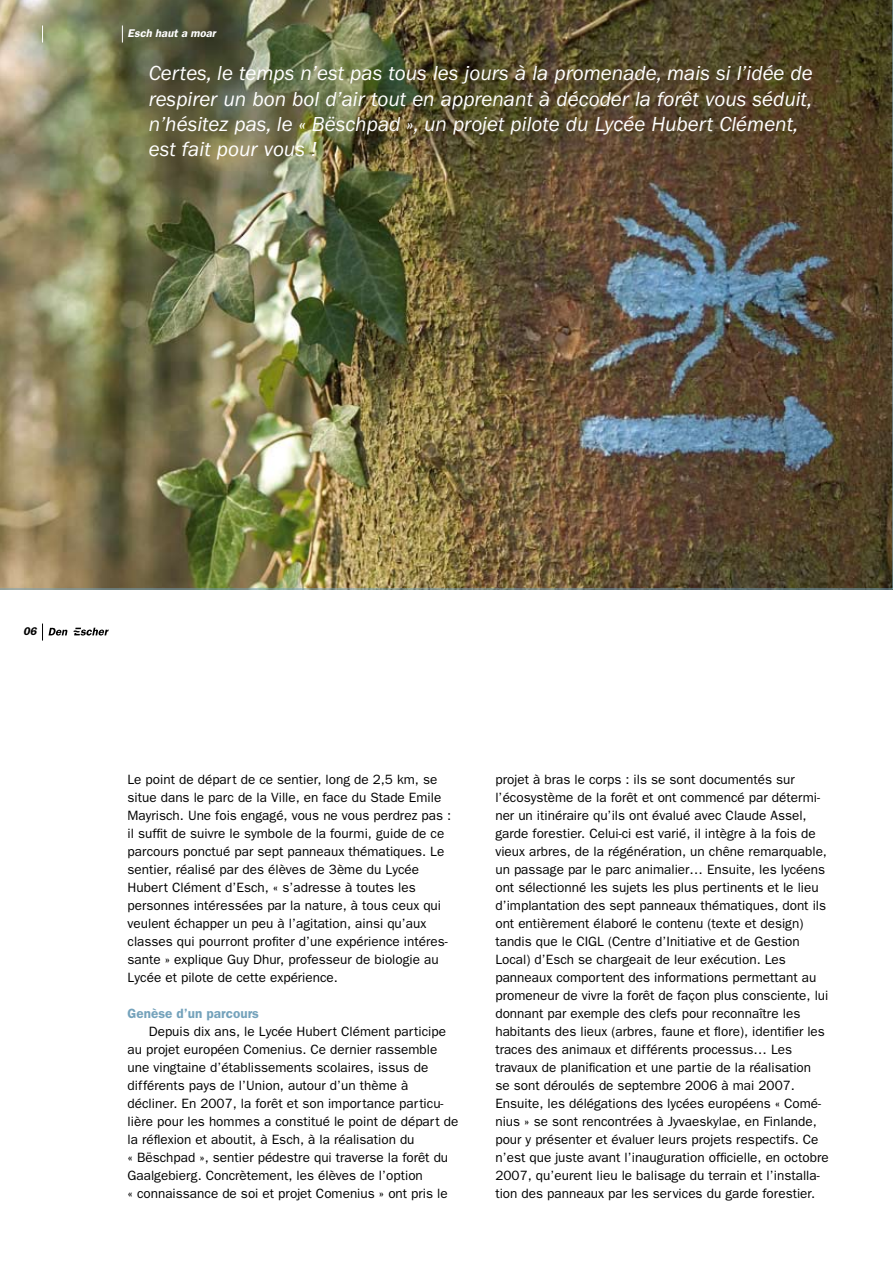
<style>
.page{position:relative;width:893px;height:1263px;background:#fff}
.page>*{position:absolute;margin:0;border:0;box-sizing:border-box;transform-origin:0 0}
.t1{font:italic 21px/25.2px "Franklin Gothic";color:#fff}
.t2{font:13.5px/18px "Franklin Gothic";color:#000}
.t3{font:600 13.5px "Franklin Gothic";color:#74a2bb}
.t4{font:italic 600 11.25px "Franklin Gothic";color:#fff}
.t5{font:italic 600 11.25px "Franklin Gothic";color:#000}
</style>
<div class="page">
<img style="left:0;top:0;width:893px;height:589px">
<svg style="left:42px;top:26px;width:1px;height:17px"></svg>
<svg style="left:122px;top:26px;width:1px;height:17px"></svg>
<svg style="left:42px;top:623px;width:1px;height:17px"></svg>
<svg style="left:49px;top:628px;width:18px;height:7px"></svg>
<svg style="left:74px;top:628px;width:35px;height:7px"></svg>
<p class="t4" style="left:128px;top:27px;width:90px">Esch haut a moar</p>
<p class="t1" style="left:149px;top:61px;width:665px">Certes, le temps n’est pas tous les jours à la promenade, mais si l’idée de respirer un bon bol d’air tout en apprenant à décoder la forêt vous séduit, n’hésitez pas, le « Bëschpad », un projet pilote du Lycée Hubert Clément, est fait pour vous !</p>
<p class="t5" style="left:23px;top:625px;width:15px">06</p>
<p class="t2" style="left:128px;top:771px;width:325px">Le point de départ de ce sentier, long de 2,5 km, se situe dans le parc de la Ville, en face du Stade Emile Mayrisch. Une fois engagé, vous ne vous perdrez pas : il suffit de suivre le symbole de la fourmi, guide de ce parcours ponctué par sept panneaux thématiques. Le sentier, réalisé par des élèves de 3ème du Lycée Hubert Clément d’Esch, « s’adresse à toutes les personnes intéressées par la nature, à tous ceux qui veulent échapper un peu à l’agitation, ainsi qu’aux classes qui pourront profiter d’une expérience intéres&shy;sante » explique Guy Dhur, professeur de biologie au Lycée et pilote de cette expérience.</p>
<p class="t3" style="left:128px;top:1005px;width:133px">Genèse d’un parcours</p>
<p class="t2" style="left:128px;top:1022px;width:332px;text-indent:21px">Depuis dix ans, le Lycée Hubert Clément participe au projet européen Comenius. Ce dernier rassemble une vingtaine d’établissements scolaires, issus de différents pays de l’Union, autour d’un thème à décliner. En 2007, la forêt et son importance particu&shy;lière pour les hommes a constitué le point de départ de la réflexion et aboutit, à Esch, à la réalisation du<br>« Bëschpad », sentier pédestre qui traverse la forêt du Gaalgebierg. Concrètement, les élèves de l’option<br>« connaissance de soi et projet Comenius » ont pris le</p>
<p class="t2" style="left:495px;top:770px;width:335px">projet à bras le corps : ils se sont documentés sur l’écosystème de la forêt et ont commencé par détermi&shy;ner un itinéraire qu’ils ont évalué avec Claude Assel, garde forestier. Celui-ci est varié, il intègre à la fois de vieux arbres, de la régénération, un chêne remarquable, un passage par le parc animalier… Ensuite, les lycéens ont sélectionné les sujets les plus pertinents et le lieu d’implantation des sept panneaux thématiques, dont ils ont entièrement élaboré le contenu (texte et design) tandis que le CIGL (Centre d’Initiative et de Gestion Local) d’Esch se chargeait de leur exécution. Les panneaux comportent des informations permettant au promeneur de vivre la forêt de façon plus consciente, lui donnant par exemple des clefs pour reconnaître les habitants des lieux (arbres, faune et flore), identifier les traces des animaux et différents processus… Les travaux de planification et une partie de la réalisation se sont déroulés de septembre 2006 à mai 2007.<br>Ensuite, les délégations des lycées européens « Comé&shy;nius » se sont rencontrées à Jyvaeskylae, en Finlande, pour y présenter et évaluer leurs projets respectifs. Ce n’est que juste avant l’inauguration officielle, en octobre 2007, qu’eurent lieu le balisage du terrain et l’installa&shy;tion des panneaux par les services du garde forestier.</p>
</div>
